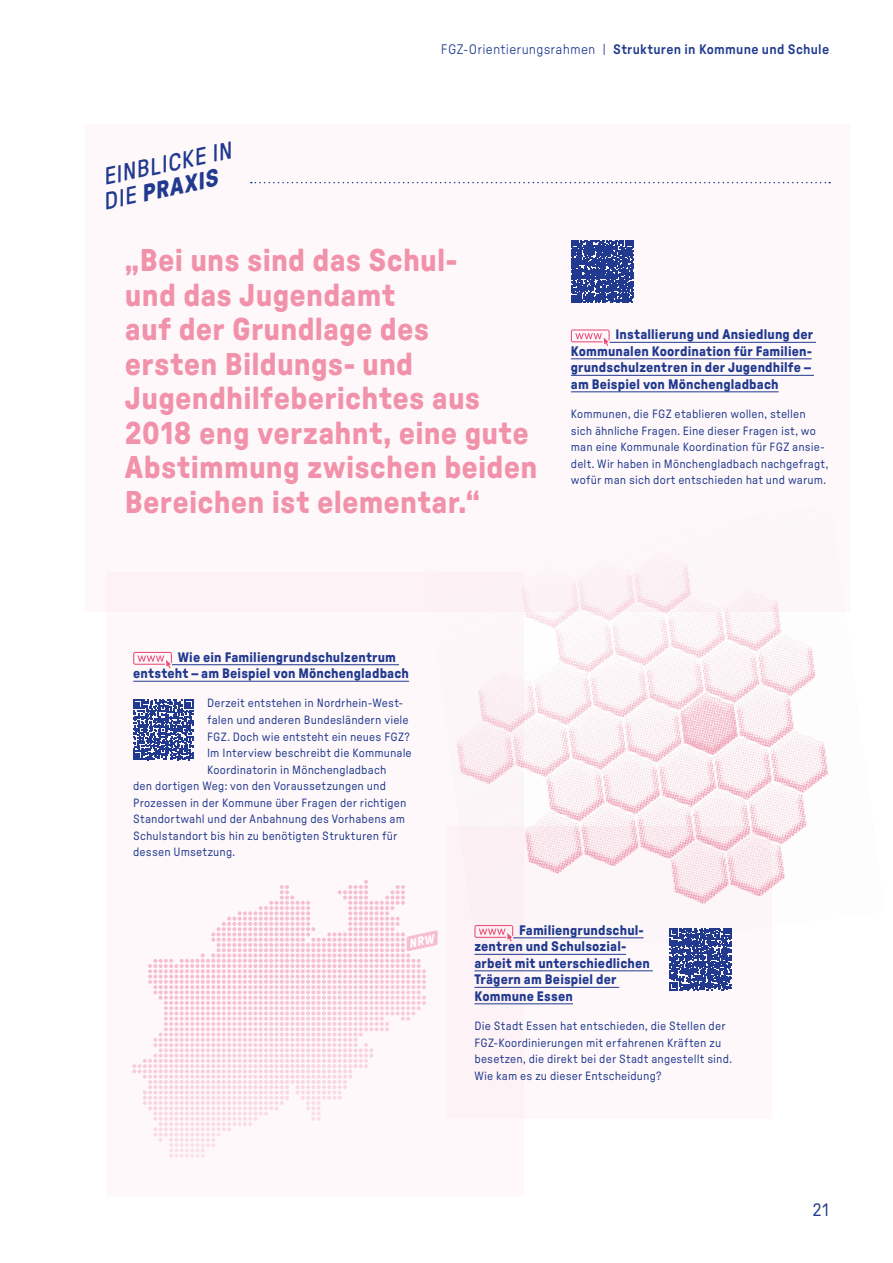
<style>
.page{position:relative;width:893px;height:1263px;background:#fff}
.page>*{position:absolute;margin:0;border:0;box-sizing:border-box;transform-origin:0 0}
.t1{font:700 31.5px/34.5px "GT Pressura";letter-spacing:.005em;color:#f192aa}
.t2{font:italic 24px/24px "GT Pressura";color:#213a8f}
.t3{font:18px "GT Pressura Text";color:#213a8f}
.t4{font:700 13.8px/16.5px "GT Pressura";letter-spacing:.01em;color:#213a8f}
.t5{font:500 13.8px "GT Pressura";letter-spacing:.02em;color:#213a8f}
.t6{font:12px/16.5px "GT Pressura Text";letter-spacing:.01em;color:#213a8f}
.s1{font-weight:700}
.s2{font-weight:300}
</style>
<div class="page">
<div style="left:85px;top:124px;width:764px;height:488px;background:#fef8fa"></div>
<div style="left:106px;top:573px;width:418px;height:624px;background:#fef8fa"></div>
<div style="left:446px;top:826px;width:326px;height:293px;background:#fef8fa"></div>
<svg style="left:251px;top:182px;width:579px;height:1px"></svg>
<svg style="left:132px;top:880px;width:294px;height:278px"></svg>
<hr style="left:610px;top:342px;width:206px;height:1px;background:#213a8f">
<hr style="left:571px;top:358px;width:241px;height:1px;background:#213a8f">
<hr style="left:571px;top:375px;width:243px;height:1px;background:#213a8f">
<hr style="left:571px;top:391px;width:208px;height:1px;background:#213a8f">
<svg style="left:571px;top:329px;width:39px;height:17px"></svg>
<svg style="left:571px;top:241px;width:62px;height:62px;background:#3c519c"></svg>
<hr style="left:172px;top:664px;width:227px;height:1px;background:#213a8f">
<hr style="left:133px;top:681px;width:276px;height:1px;background:#213a8f">
<svg style="left:133px;top:652px;width:39px;height:16px"></svg>
<svg style="left:133px;top:700px;width:60px;height:60px"></svg>
<hr style="left:474px;top:970px;width:179px;height:1px;background:#213a8f">
<hr style="left:474px;top:987px;width:145px;height:1px;background:#213a8f">
<hr style="left:474px;top:1003px;width:99px;height:1px;background:#213a8f">
<svg style="left:670px;top:965px;width:61px;height:25px"></svg>
<img style="left:424px;top:555px;width:405px;height:410px">
<svg style="left:407px;top:930px;width:31px;height:21px"></svg>
<h2 class="t2" style="left:95px;top:166px;width:138px;rotate:-12deg">EINBLICKE IN<br>DIE <span class="s1">PRAXIS</span></h2>
<p class="t5" style="left:441px;top:41px;width:390px"><span class="s2">FGZ-Orientierungsrahmen |</span> Strukturen in Kommune und Schule</p>
<h1 class="t1" style="left:125px;top:243px;width:414px">„Bei uns sind das Schul-<br>und das Jugendamt<br>auf der Grundlage des<br>ersten Bildungs- und<br>Jugendhilfeberichtes aus<br>2018 eng verzahnt, eine gute<br>Abstimmung zwischen beiden<br>Bereichen ist elementar.“</h1>
<p class="t4" style="left:571px;top:326px;width:244px;text-indent:45px">Installierung und Ansiedlung der Kommunalen Koordination für Familien&shy;grundschulzentren in der Jugendhilfe – am Beispiel von Mönchengladbach</p>
<p class="t6" style="left:571px;top:405px;width:259px">Kommunen, die FGZ etablieren wollen, stellen sich ähnliche Fragen. Eine dieser Fragen ist, wo man eine Kommunale Koordination für FGZ ansie&shy;delt. Wir haben in Mönchengladbach nachgefragt, wofür man sich dort entschieden hat und warum.</p>
<p class="t4" style="left:133px;top:648px;width:277px;text-indent:45px">Wie ein Familiengrundschulzentrum entsteht – am Beispiel von Mönchengladbach</p>
<p class="t6" style="left:207px;top:695px;width:197px">Derzeit entstehen in Nordrhein-West-</p>
<p class="t6" style="left:207px;top:711px;width:203px">falen und anderen Bundesländern viele</p>
<p class="t6" style="left:207px;top:728px;width:204px">FGZ. Doch wie entsteht ein neues FGZ?</p>
<p class="t6" style="left:207px;top:744px;width:206px">Im Interview beschreibt die Kommunale</p>
<p class="t6" style="left:207px;top:761px;width:181px">Koordinatorin in Mönchengladbach</p>
<p class="t6" style="left:133px;top:777px;width:254px">den dortigen Weg: von den Voraussetzungen und</p>
<p class="t6" style="left:133px;top:794px;width:275px">Prozessen in der Kommune über Fragen der richtigen</p>
<p class="t6" style="left:133px;top:810px;width:273px">Standortwahl und der Anbahnung des Vorhabens am</p>
<p class="t6" style="left:133px;top:827px;width:266px">Schulstandort bis hin zu benötigten Strukturen für</p>
<p class="t6" style="left:133px;top:843px;width:103px">dessen Umsetzung.</p>
<p class="t4" style="left:474px;top:921px;width:177px;text-indent:45px">Familiengrundschul&shy;zentren und Schulsozial&shy;arbeit mit unterschiedlichen<br>Trägern am Beispiel der<br>Kommune Essen</p>
<p class="t6" style="left:474px;top:1017px;width:259px">Die Stadt Essen hat entschieden, die Stellen der FGZ-Koordinierungen mit erfahrenen Kräften zu besetzen, die direkt bei der Stadt angestellt sind.<br>Wie kam es zu dieser Entscheidung?</p>
<h3 class="t3" style="left:812px;top:1199px;width:18px">21</h3>
</div>
